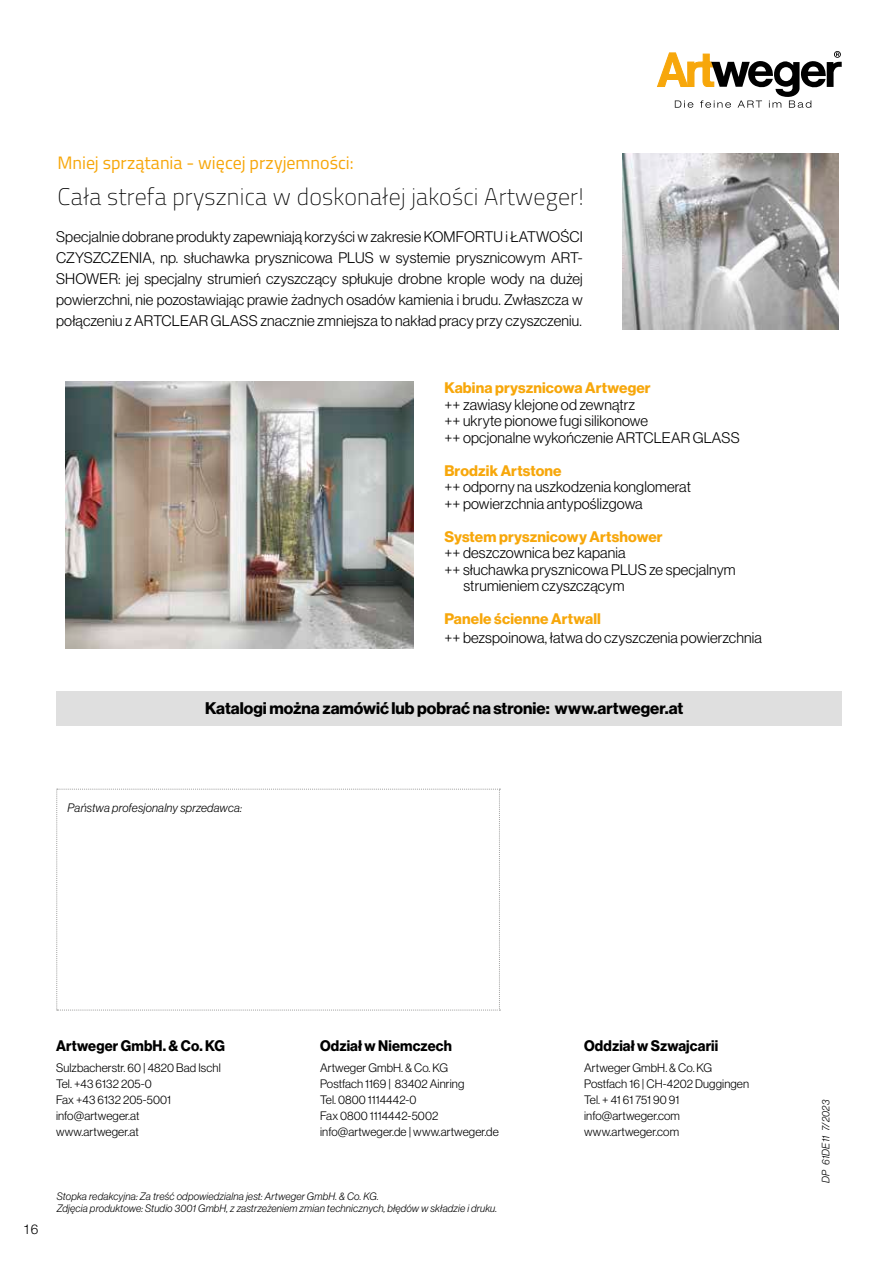
<style>
.page{position:relative;width:893px;height:1263px;background:#fff}
.page>*{position:absolute;margin:0;border:0;box-sizing:border-box;transform-origin:0 0}
.t1{font:100 24px "Titillium";letter-spacing:.01em;color:#000}
.t2{font:18px "Titillium";letter-spacing:-.005em;color:#f7a70b}
.t3{font:16.5px "N Haas Grotesk DS Pro 75 Bd";color:#000}
.t4{font:15px/21px "N Haas Grotesk DS Pro 45 Lt";letter-spacing:.01em;color:#000}
.t5{font:15px "N Haas Grotesk DS Pro 75 Bd";letter-spacing:.01em;color:#f7a70b}
.t6{font:15px "N Haas Grotesk DS Pro 75 Bd";letter-spacing:.01em;color:#000;scale:.95 1}
.t7{font:300 13.5px "Helvetica Neue LT Std";color:#000}
.t8{font:12px/15.9px "N Haas Grotesk DS Pro 45 Lt";letter-spacing:.01em;color:#000}
.t9{font:12px "N Haas Grotesk DS Pro 46 Lt It";letter-spacing:.02em;color:#000}
.t10{font:10.5px/12px "N Haas Grotesk DS Pro 46 Lt It";letter-spacing:.02em;color:#000}
</style>
<div class="page">
<svg style="left:657px;top:51px;width:185px;height:57px"></svg>
<svg style="left:57px;top:789px;width:443px;height:222px"></svg>
<div style="left:56px;top:692px;width:786px;height:34px;background:#dfdfdf"></div>
<img style="left:623px;top:153px;width:216px;height:176px">
<img style="left:65px;top:382px;width:349px;height:266px">
<p class="t2" style="left:58px;top:149px;width:298px">Mniej sprzątania - więcej przyjemności:</p>
<h1 class="t1" style="left:58px;top:179px;width:528px">Cała strefa prysznica w doskonałej jakości Artweger!</h1>
<p class="t4" style="left:56px;top:226px;width:528px;text-align:justify">Specjalnie dobrane produkty zapewniają korzyści w zakresie KOMFORTU i ŁATWOŚCI CZYSZCZENIA, np. słuchawka prysznicowa PLUS w systemie prysznicowym ART-SHOWER: jej specjalny strumień czyszczący spłukuje drobne krople wody na dużej powierzchni, nie pozostawiając prawie żadnych osadów kamienia i brudu. Zwłaszcza w połączeniu z ARTCLEAR GLASS znacznie zmniejsza to nakład pracy przy czyszczeniu.</p>
<p class="t5" style="left:444px;top:379px;width:208px">Kabina prysznicowa Artweger</p>
<p class="t4" style="left:444px;top:396px;width:297px;line-height:16.5px">++ zawiasy klejone od zewnątrz<br>++ ukryte pionowe fugi silikonowe<br>++ opcjonalne wykończenie ARTCLEAR GLASS</p>
<p class="t5" style="left:444px;top:462px;width:119px">Brodzik Artstone</p>
<p class="t4" style="left:444px;top:479px;width:248px;line-height:16.5px">++ odporny na uszkodzenia konglomerat ++ powierzchnia antypoślizgowa</p>
<p class="t5" style="left:444px;top:528px;width:220px">System prysznicowy Artshower</p>
<p class="t4" style="left:444px;top:543px;width:183px">++ deszczownica bez kapania</p>
<p class="t4" style="left:444px;top:559px;width:293px">++ słuchawka prysznicowa PLUS ze specjalnym</p>
<p class="t4" style="left:464px;top:576px;width:162px">strumieniem czyszczącym</p>
<p class="t5" style="left:444px;top:610px;width:158px">Panele ścienne Artwall</p>
<p class="t4" style="left:444px;top:627px;width:319px">++ bezspoinowa, łatwa do czyszczenia powierzchnia</p>
<p class="t3" style="left:205px;top:698px;width:480px">Katalogi można zamówić lub pobrać na stronie: www.artweger.at</p>
<p class="t9" style="left:68px;top:801px;width:176px">Państwa profesjonalny sprzedawca:</p>
<p class="t6" style="left:56px;top:1037px;width:179px">Artweger GmbH. &amp; Co. KG</p>
<p class="t8" style="left:56px;top:1060px;width:166px">Sulzbacherstr. 60 | 4820 Bad Ischl<br>Tel. +43 6132 205-0<br>Fax +43 6132 205-5001 info@artweger.at www.artweger.at</p>
<p class="t6" style="left:320px;top:1037px;width:140px">Odział w Niemczech</p>
<p class="t8" style="left:320px;top:1060px;width:180px">Artweger GmbH. &amp; Co. KG<br>Postfach 1169 | 83402 Ainring<br>Tel. 0800 1114442-0<br>Fax 0800 1114442-5002 info@artweger.de | www.artweger.de</p>
<p class="t7" style="left:23px;top:1221px;width:17px">16</p>
<p class="t10" style="left:57px;top:1190px;width:442px">Stopka redakcyjna: Za treść odpowiedzialna jest: Artweger GmbH. &amp; Co. KG.<br>Zdjęcia produktowe: Studio 3001 GmbH, z zastrzeżeniem zmian technicznych, błędów w składzie i druku.</p>
<p class="t6" style="left:584px;top:1037px;width:143px">Oddział w Szwajcarii</p>
<p class="t8" style="left:584px;top:1060px;width:167px">Artweger GmbH. &amp; Co. KG<br>Postfach 16 | CH-4202 Duggingen<br>Tel. + 41 61 751 90 91 info@artweger.com www.artweger.com</p>
<p class="t10" style="left:820px;top:1183px;width:85px;rotate:-90deg">DP 61DE11 7/2023</p>
</div>
